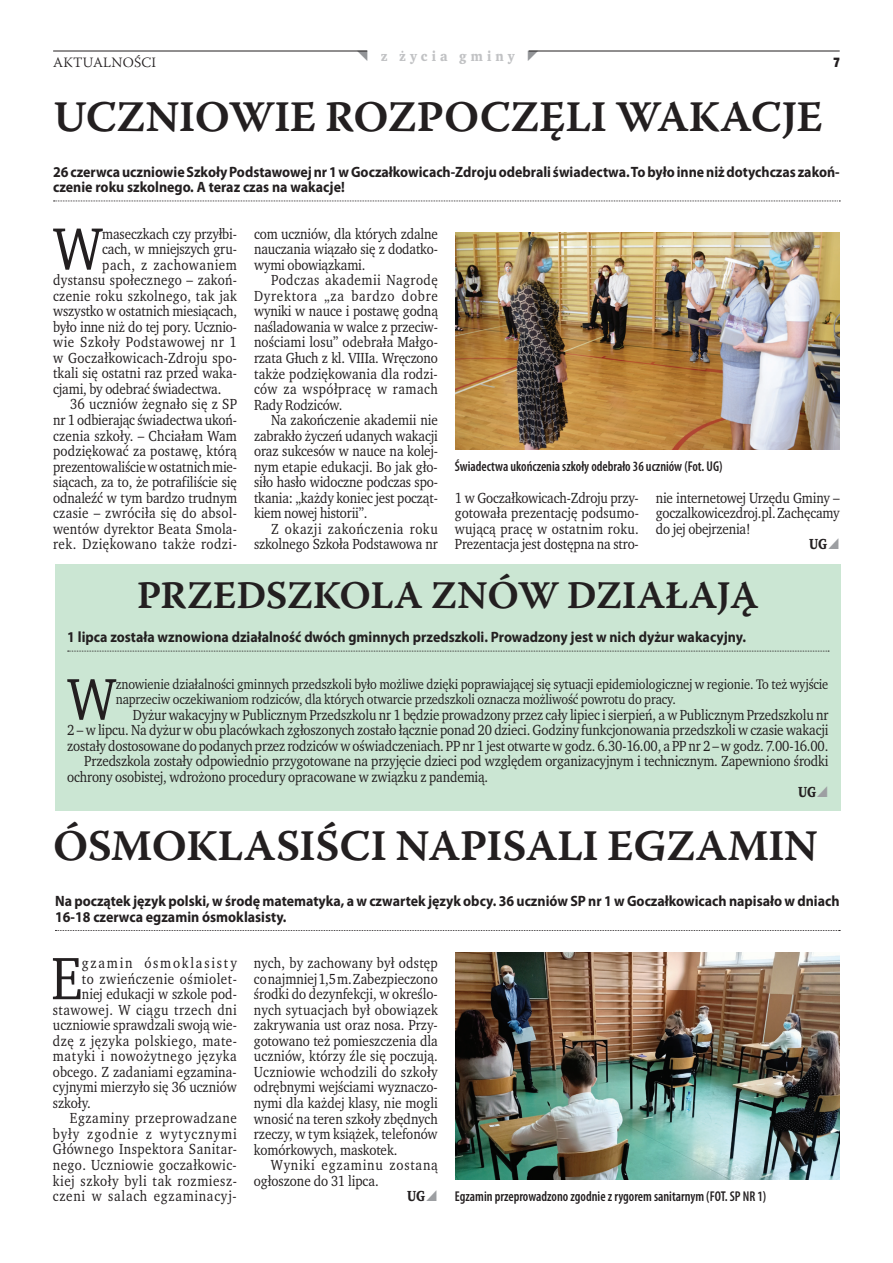
<style>
.page{position:relative;width:893px;height:1263px;background:#fff}
.page>*{position:absolute;margin:0;border:0;box-sizing:border-box;transform-origin:0 0}
.t1{font:61.2px "Wro Text";color:#231f20;scale:.93 1}
.t2{font:60.45px "Wro Text";color:#231f20;scale:.93 1}
.t3{font:43.5px "Warnock Pro Semibold Capt";letter-spacing:-.02em;color:#231f20}
.t4{font:39px "Warnock Pro Semibold Capt";letter-spacing:-.01em;color:#231f20}
.t5{font:15px/15.5px "Wro Text";letter-spacing:-.005em;color:#231f20;text-align:justify;scale:.93 1}
.t6{font:700 15px/15.5px "Myriad Pro";color:#231f20;scale:.93 1}
.t7{font:15px "Wro Text";letter-spacing:.035em;color:#231f20;scale:.93 1}
.t8{font:15px "Wro Text";letter-spacing:.04em;color:#231f20;scale:.93 1}
.t9{font:15px "Wro Text";letter-spacing:.015em;color:#231f20;scale:.93 1}
.t10{font:15px/15.5px "Wro Text";letter-spacing:.05em;color:#231f20;scale:.93 1}
.t11{font:15px "Wro Text";letter-spacing:.02em;color:#231f20;scale:.93 1}
.t12{font:15px "Wro Text";letter-spacing:.025em;color:#231f20;scale:.93 1}
.t13{font:15px "Wro Text";letter-spacing:.03em;color:#231f20;scale:.93 1}
.t14{font:15px "Wro Text";letter-spacing:.07em;color:#231f20;scale:.93 1}
.t15{font:15px "Wro Text";letter-spacing:.125em;color:#231f20;scale:.93 1}
.t16{font:700 15px "Wro Text";color:#231f20;scale:.93 1}
.t17{font:14.25px/15.5px "Wro Text";letter-spacing:-.01em;color:#231f20;scale:.93 1}
.t18{font:600 condensed 14.25px "Myriad Pro";color:#231f20;scale:.94 1}
.t19{font:300 14.25px "Warnock Pro";letter-spacing:.015em;color:#231f20}
.t20{font:700 14.25px "Wro Text";letter-spacing:.29em;color:#c1c2c4}
.t21{font:700 14.25px "Wro Head";color:#231f20}
</style>
<div class="page">
<hr style="left:53px;top:51px;width:314px;height:1px;background:#231f20">
<hr style="left:529px;top:51px;width:311px;height:1px;background:#231f20">
<svg style="left:54px;top:201px;width:786px;height:1px"></svg>
<img style="left:455px;top:233px;width:385px;height:217px">
<svg style="left:55px;top:930px;width:785px;height:1px"></svg>
<img style="left:455px;top:953px;width:385px;height:226px">
<div style="left:55px;top:565px;width:786px;height:246px;background:#cbe6d3"></div>
<svg style="left:68px;top:651px;width:761px;height:1px"></svg>
<p class="t19" style="left:53px;top:53px;width:104px">AKTUALNOŚCI</p>
<p class="t20" style="left:381px;top:47px;width:135px">z życia gminy</p>
<p class="t21" style="left:833px;top:53px;width:8px">7</p>
<h3 class="t3" style="left:53px;top:90px;width:771px">UCZNIOWIE ROZPOCZĘLI WAKACJE</h3>
<p class="t6" style="left:53px;top:163px;width:847px">26 czerwca uczniowie Szkoły Podstawowej nr 1 w Goczałkowicach-Zdroju odebrali świadectwa. To było inne niż dotychczas zakoń&shy;czenie roku szkolnego. A teraz czas na wakacje!</p>
<h1 class="t1" style="left:53px;top:211px;width:55px">W</h1>
<p class="t5" style="left:102px;top:226px;width:146px">maseczkach czy przyłbi-</p>
<p class="t5" style="left:102px;top:241px;width:146px">cach, w mniejszych gru-</p>
<p class="t8" style="left:102px;top:255px;width:146px">pach, z zachowaniem</p>
<p class="t11" style="left:53px;top:271px;width:199px">dystansu społecznego – zakoń-</p>
<p class="t12" style="left:53px;top:286px;width:199px">czenie roku szkolnego, tak jak</p>
<p class="t5" style="left:53px;top:303px;width:199px">wszystko w ostatnich miesiącach,</p>
<p class="t5" style="left:53px;top:319px;width:199px">było inne niż do tej pory. Ucznio-</p>
<p class="t7" style="left:53px;top:333px;width:199px">wie Szkoły Podstawowej nr 1</p>
<p class="t11" style="left:53px;top:348px;width:199px">w Goczałkowicach-Zdroju spo-</p>
<p class="t5" style="left:53px;top:366px;width:199px">tkali się ostatni raz przed waka-</p>
<p class="t5" style="left:53px;top:381px;width:182px">cjami, by odebrać świadectwa.</p>
<p class="t9" style="left:70px;top:395px;width:181px">36 uczniów żegnało się z SP</p>
<p class="t5" style="left:53px;top:412px;width:199px">nr 1 odbierając świadectwa ukoń-</p>
<p class="t9" style="left:53px;top:426px;width:199px">czenia szkoły. – Chciałam Wam</p>
<p class="t9" style="left:53px;top:441px;width:199px">podziękować za postawę, którą</p>
<p class="t5" style="left:53px;top:459px;width:199px">prezentowaliście w ostatnich mie-</p>
<p class="t5" style="left:53px;top:474px;width:199px">siącach, za to, że potrafiliście się</p>
<p class="t5" style="left:53px;top:490px;width:199px">odnaleźć w tym bardzo trudnym</p>
<p class="t12" style="left:53px;top:504px;width:199px">czasie – zwróciła się do absol-</p>
<p class="t9" style="left:53px;top:519px;width:199px">wentów dyrektor Beata Smola-</p>
<p class="t7" style="left:53px;top:535px;width:199px">rek. Dziękowano także rodzi-</p>
<p class="t5" style="left:254px;top:226px;width:199px">com uczniów, dla których zdalne nauczania wiązało się z dodatko&shy;wymi obowiązkami.</p>
<p class="t5" style="left:254px;top:272px;width:199px;text-indent:17px">Podczas akademii Nagrodę Dyrektora „za bardzo dobre wyniki w nauce i postawę godną naśladowania w walce z przeciw&shy;nościami losu” odebrała Małgo&shy;rzata Głuch z kl. VIIIa. Wręczono także podziękowania dla rodzi&shy;ców za współpracę w ramach Rady Rodziców.</p>
<p class="t5" style="left:254px;top:412px;width:199px;text-indent:17px">Na zakończenie akademii nie zabrakło życzeń udanych wakacji oraz sukcesów w nauce na kolej&shy;nym etapie edukacji. Bo jak gło&shy;siło hasło widoczne podczas spo&shy;tkania: „każdy koniec jest począt&shy;kiem nowej historii”.</p>
<p class="t5" style="left:254px;top:521px;width:199px;text-align:right">Z okazji zakończenia roku szkolnego Szkoła Podstawowa nr</p>
<p class="t18" style="left:455px;top:458px;width:286px">Świadectwa ukończenia szkoły odebrało 36 uczniów (Fot. UG)</p>
<p class="t5" style="left:455px;top:490px;width:199px">1 w Goczałkowicach-Zdroju przy&shy;gotowała prezentację podsumo&shy;wującą pracę w ostatnim roku.<br>Prezentacja jest dostępna na stro-</p>
<p class="t5" style="left:656px;top:490px;width:199px">nie internetowej Urzędu Gminy – goczalkowicezdroj.pl. Zachęcamy do jej obejrzenia!</p>
<p class="t16" style="left:809px;top:535px;width:21px">UG</p>
<h3 class="t4" style="left:137px;top:572px;width:624px">PRZEDSZKOLA ZNÓW DZIAŁAJĄ</h3>
<p class="t6" style="left:67px;top:629px;width:731px">1 lipca została wznowiona działalność dwóch gminnych przedszkoli. Prowadzony jest w nich dyżur wakacyjny.</p>
<h2 class="t2" style="left:67px;top:661px;width:54px">W</h2>
<p class="t17" style="left:116px;top:676px;width:768px">znowienie działalności gminnych przedszkoli było możliwe dzięki poprawiającej się sytuacji epidemiologicznej w regionie. To też wyjście naprzeciw oczekiwaniom rodziców, dla których otwarcie przedszkoli oznacza możliwość powrotu do pracy.</p>
<p class="t5" style="left:133px;top:707px;width:750px">Dyżur wakacyjny w Publicznym Przedszkolu nr 1 będzie prowadzony przez cały lipiec i sierpień, a w Publicznym Przedszkolu nr</p>
<p class="t5" style="left:67px;top:722px;width:820px">2 – w lipcu. Na dyżur w obu placówkach zgłoszonych zostało łącznie ponad 20 dzieci. Godziny funkcjonowania przedszkoli w czasie wakacji</p>
<p class="t5" style="left:67px;top:738px;width:820px">zostały dostosowane do podanych przez rodziców w oświadczeniach. PP nr 1 jest otwarte w godz. 6.30-16.00, a PP nr 2 – w godz. 7.00-16.00.</p>
<p class="t5" style="left:84px;top:753px;width:802px">Przedszkola zostały odpowiednio przygotowane na przyjęcie dzieci pod względem organizacyjnym i technicznym. Zapewniono środki</p>
<p class="t5" style="left:67px;top:769px;width:454px">ochrony osobistej, wdrożono procedury opracowane w związku z pandemią.</p>
<p class="t16" style="left:798px;top:783px;width:21px">UG</p>
<h3 class="t3" style="left:53px;top:820px;width:766px">ÓSMOKLASIŚCI NAPISALI EGZAMIN</h3>
<p class="t6" style="left:55px;top:893px;width:845px">Na początek język polski, w środę matematyka, a w czwartek język obcy. 36 uczniów SP nr 1 w Goczałkowicach napisało w dniach<br>16-18 czerwca egzamin ósmoklasisty.</p>
<h1 class="t1" style="left:51px;top:940px;width:35px">E</h1>
<p class="t15" style="left:82px;top:954px;width:168px">gzamin ósmoklasisty</p>
<p class="t8" style="left:82px;top:969px;width:168px">to zwieńczenie ośmiolet-</p>
<p class="t5" style="left:82px;top:986px;width:168px">niej edukacji w szkole pod-</p>
<p class="t7" style="left:53px;top:1000px;width:199px">stawowej. W ciągu trzech dni</p>
<p class="t5" style="left:53px;top:1017px;width:199px">uczniowie sprawdzali swoją wie-</p>
<p class="t7" style="left:53px;top:1031px;width:199px">dzę z języka polskiego, mate-</p>
<p class="t8" style="left:53px;top:1047px;width:199px">matyki i nowożytnego języka</p>
<p class="t5" style="left:53px;top:1064px;width:199px">obcego. Z zadaniami egzamina-</p>
<p class="t5" style="left:53px;top:1079px;width:199px">cyjnymi mierzyło się 36 uczniów</p>
<p class="t5" style="left:53px;top:1095px;width:42px">szkoły.</p>
<p class="t8" style="left:70px;top:1109px;width:181px">Egzaminy przeprowadzane</p>
<p class="t14" style="left:53px;top:1124px;width:199px">były zgodnie z wytycznymi</p>
<p class="t7" style="left:53px;top:1140px;width:199px">Głównego Inspektora Sanitar-</p>
<p class="t13" style="left:53px;top:1155px;width:199px">nego. Uczniowie goczałkowic-</p>
<p class="t8" style="left:53px;top:1171px;width:199px">kiej szkoły byli tak rozmiesz-</p>
<p class="t10" style="left:53px;top:1188px;width:199px">czeni w salach egzaminacyj-</p>
<p class="t5" style="left:254px;top:955px;width:199px">nych, by zachowany był odstęp co najmniej 1,5 m. Zabezpieczono środki do dezynfekcji, w określo&shy;nych sytuacjach był obowiązek zakrywania ust oraz nosa. Przy&shy;gotowano też pomieszczenia dla uczniów, którzy źle się poczują.<br>Uczniowie wchodzili do szkoły odrębnymi wejściami wyznaczo&shy;nymi dla każdej klasy, nie mogli wnosić na teren szkoły zbędnych rzeczy, w tym książek, telefonów komórkowych, maskotek.</p>
<p class="t10" style="left:254px;top:1157px;width:199px;text-indent:17px">Wyniki egzaminu zostaną ogłoszone do 31 lipca.</p>
<p class="t16" style="left:407px;top:1187px;width:21px">UG</p>
<p class="t18" style="left:455px;top:1187px;width:333px">Egzamin przeprowadzono zgodnie z rygorem sanitarnym (FOT. SP NR 1)</p>
</div>
